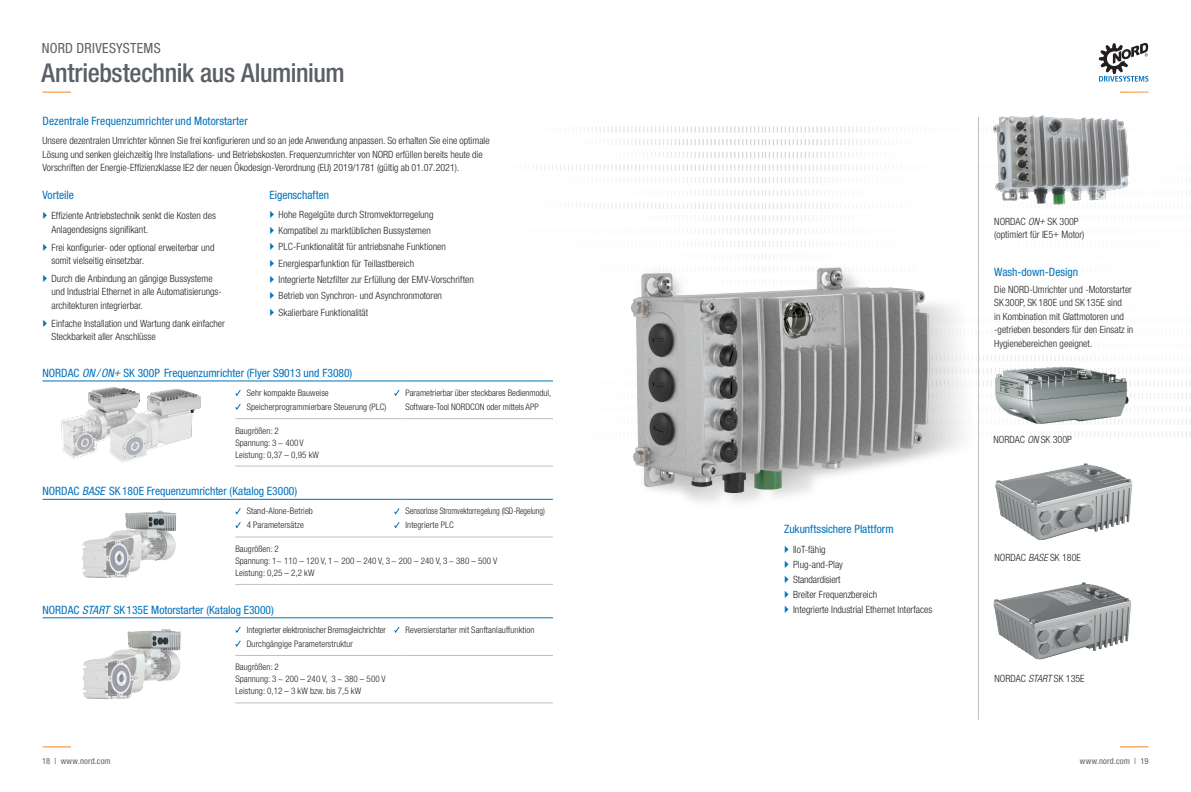
<style>
.page{position:relative;width:1191px;height:792px;background:#fff}
.page>*{position:absolute;margin:0;border:0;box-sizing:border-box;transform-origin:0 0}
.t1{font:500 condensed 26px "Helvetica Neue LT Std";letter-spacing:-.015em;color:#5b5f66}
.t2{font:condensed 14px "Helvetica Neue LT Std";letter-spacing:.02em;color:#5b5f66}
.Headline{font:condensed 11.5px "Helvetica Neue LT Std";color:#0072bc}
.Fließtext{font:condensed 11.5px "Helvetica Neue LT Std";letter-spacing:-.005em;color:#0072bc}
.Fließtext_Normal{font:condensed 11.5px "Helvetica Neue LT Std";color:#0072bc}
.Fließtext-2{font:300 condensed 10px "Helvetica Neue LT Std";color:#231f20}
.Copy{font:300 condensed 10px/13.5px "Helvetica Neue LT Std";color:#231f20}
.Fließtext_Normal-2{font:300 condensed 10px "Helvetica Neue LT Std";color:#231f20}
.Fliesstext_Abst_N_3{font:300 condensed 10px "Helvetica Neue LT Std";color:#231f20}
.Aufzählung{font:300 condensed 9px "Helvetica Neue LT Std";letter-spacing:.01em;color:#231f20}
.Aufzählung-2{font:300 condensed 9px "Helvetica Neue LT Std";letter-spacing:-.01em;color:#231f20}
.t3{font:condensed 8.5px "Helvetica Neue LT Std";letter-spacing:.02em;color:#5b5f66}
.s1{font-style:italic}
</style>
<div class="page">
<svg style="left:43px;top:746px;width:28px;height:1px"></svg>
<svg style="left:1120px;top:746px;width:28px;height:1px"></svg>
<svg style="left:43px;top:92px;width:28px;height:1px"></svg>
<img style="left:536px;top:126px;width:655px;height:311px">
<div style="left:795px;top:38px;width:322px;height:321px;background:#fff;border-radius:50%"></div>
<svg style="left:1017px;top:213px;width:174px;height:221px"></svg>
<svg style="left:1098px;top:43px;width:93px;height:170px"></svg>
<img style="left:450px;top:166px;width:552px;height:452px">
<img style="left:982px;top:100px;width:159px;height:115px">
<hr style="left:978px;top:117px;width:1px;height:603px;background:#bfbec1">
<img style="left:979px;top:355px;width:157px;height:164px">
<img style="left:986px;top:573px;width:145px;height:87px">
<img style="left:989px;top:454px;width:147px;height:90px">
<hr style="left:43px;top:618px;width:192px;height:1px;background:#0072bc">
<svg style="left:235px;top:618px;width:12px;height:1px"></svg>
<hr style="left:247px;top:618px;width:147px;height:1px;background:#0072bc">
<hr style="left:405px;top:618px;width:148px;height:1px;background:#0072bc">
<svg style="left:235px;top:655px;width:12px;height:1px"></svg>
<hr style="left:247px;top:655px;width:147px;height:1px;background:#bfbec1">
<hr style="left:405px;top:655px;width:148px;height:1px;background:#bfbec1">
<svg style="left:235px;top:703px;width:12px;height:1px"></svg>
<hr style="left:247px;top:703px;width:147px;height:1px;background:#bfbec1">
<hr style="left:405px;top:703px;width:148px;height:1px;background:#bfbec1">
<svg style="left:235px;top:626px;width:6px;height:21px"></svg>
<svg style="left:394px;top:626px;width:6px;height:7px"></svg>
<img style="left:83px;top:629px;width:98px;height:70px">
<hr style="left:43px;top:499px;width:192px;height:1px;background:#0072bc">
<svg style="left:235px;top:499px;width:12px;height:1px"></svg>
<hr style="left:247px;top:499px;width:147px;height:1px;background:#0072bc">
<hr style="left:405px;top:499px;width:148px;height:1px;background:#0072bc">
<svg style="left:235px;top:537px;width:12px;height:1px"></svg>
<hr style="left:247px;top:537px;width:147px;height:1px;background:#bfbec1">
<hr style="left:405px;top:537px;width:148px;height:1px;background:#bfbec1">
<svg style="left:235px;top:584px;width:12px;height:1px"></svg>
<hr style="left:247px;top:584px;width:147px;height:1px;background:#bfbec1">
<hr style="left:405px;top:584px;width:148px;height:1px;background:#bfbec1">
<svg style="left:235px;top:508px;width:6px;height:21px"></svg>
<svg style="left:394px;top:508px;width:6px;height:21px"></svg>
<img style="left:82px;top:510px;width:94px;height:68px">
<hr style="left:43px;top:381px;width:192px;height:1px;background:#0072bc">
<svg style="left:235px;top:381px;width:12px;height:1px"></svg>
<hr style="left:247px;top:381px;width:147px;height:1px;background:#0072bc">
<hr style="left:405px;top:381px;width:148px;height:1px;background:#0072bc">
<svg style="left:235px;top:418px;width:12px;height:1px"></svg>
<hr style="left:247px;top:418px;width:147px;height:1px;background:#bfbec1">
<hr style="left:405px;top:418px;width:148px;height:1px;background:#bfbec1">
<svg style="left:235px;top:466px;width:12px;height:1px"></svg>
<hr style="left:247px;top:466px;width:147px;height:1px;background:#bfbec1">
<hr style="left:405px;top:466px;width:148px;height:1px;background:#bfbec1">
<svg style="left:235px;top:390px;width:6px;height:7px"></svg>
<svg style="left:235px;top:403px;width:6px;height:7px"></svg>
<svg style="left:394px;top:389px;width:6px;height:8px"></svg>
<img style="left:61px;top:392px;width:30px;height:67px">
<img style="left:91px;top:380px;width:139px;height:83px">
<svg style="left:785px;top:546px;width:3px;height:7px"></svg>
<svg style="left:785px;top:561px;width:3px;height:7px"></svg>
<svg style="left:785px;top:576px;width:3px;height:7px"></svg>
<svg style="left:785px;top:591px;width:3px;height:7px"></svg>
<svg style="left:785px;top:606px;width:3px;height:7px"></svg>
<h2 class="t2" style="left:42px;top:40px;width:120px">NORD DRIVESYSTEMS</h2>
<h1 class="t1" style="left:41px;top:57px;width:305px">Antriebstechnik aus Aluminium</h1>
<p class="Headline" style="left:43px;top:114px;width:207px">Dezentrale Frequenzumrichter und Motorstarter</p>
<p class="Copy" style="left:43px;top:134px;width:449px">Unsere dezentralen Umrichter können Sie frei konfigurieren und so an jede Anwendung anpassen. So erhalten Sie eine optimale<br>Lösung und senken gleichzeitig Ihre Installations- und Betriebskosten. Frequenzumrichter von NORD erfüllen bereits heute die<br>Vorschriften der Energie-Effizienzklasse IE2 der neuen Ökodesign-Verordnung (EU) 2019/1781 (gültig ab 01.07.2021).</p>
<p class="Fließtext_Normal" style="left:43px;top:188px;width:33px">Vorteile</p>
<p class="Fließtext_Normal-2" style="left:52px;top:210px;width:166px">Effiziente Antriebstechnik senkt die Kosten des</p>
<p class="Fließtext_Normal-2" style="left:52px;top:223px;width:98px">Anlagendesigns signifikant.</p>
<p class="Fließtext-2" style="left:52px;top:241px;width:164px">Frei konfigurier- oder optional erweiterbar und</p>
<p class="Fließtext-2" style="left:52px;top:255px;width:94px">somit vielseitig einsetzbar.</p>
<p class="Fließtext-2" style="left:52px;top:273px;width:163px">Durch die Anbindung an gängige Bussysteme</p>
<p class="Fließtext-2" style="left:52px;top:286px;width:172px">und Industrial Ethernet in alle Automatisierungs-</p>
<p class="Fließtext-2" style="left:52px;top:300px;width:93px">architekturen integrierbar.</p>
<p class="Fließtext-2" style="left:52px;top:317px;width:175px">Einfache Installation und Wartung dank einfacher</p>
<p class="Fließtext-2" style="left:52px;top:331px;width:106px">Steckbarkeit aller Anschlüsse</p>
<p class="Fließtext" style="left:269px;top:188px;width:61px">Eigenschaften</p>
<p class="Fließtext-2" style="left:278px;top:208px;width:156px">Hohe Regelgüte durch Stromvektorregelung</p>
<p class="Fließtext-2" style="left:278px;top:225px;width:154px">Kompatibel zu marktüblichen Bussystemen</p>
<p class="Fließtext-2" style="left:278px;top:241px;width:169px">PLC-Funktionalität für antriebsnahe Funktionen</p>
<p class="Fließtext-2" style="left:278px;top:257px;width:137px">Energiesparfunktion für Teillastbereich</p>
<p class="Fließtext-2" style="left:278px;top:274px;width:197px">Integrierte Netzfilter zur Erfüllung der EMV-Vorschriften</p>
<p class="Fließtext-2" style="left:278px;top:290px;width:165px">Betrieb von Synchron- und Asynchronmotoren</p>
<p class="Fließtext-2" style="left:278px;top:306px;width:91px">Skalierbare Funktionalität</p>
<p class="Headline" style="left:43px;top:366px;width:311px">NORDAC <span class="s1">ON/ON+</span> SK 300P Frequenzumrichter (Flyer S9013 und F3080)</p>
<p class="Aufzählung" style="left:247px;top:387px;width:84px">Sehr kompakte Bauweise</p>
<p class="Aufzählung" style="left:247px;top:401px;width:141px">Speicherprogrammierbare Steuerung (PLC)</p>
<p class="Aufzählung" style="left:235px;top:425px;width:45px">Baugrößen: 2</p>
<p class="Aufzählung" style="left:235px;top:437px;width:70px">Spannung: 3~ 400V</p>
<p class="Aufzählung" style="left:235px;top:449px;width:85px">Leistung: 0,37 – 0,95 kW</p>
<p class="Headline" style="left:43px;top:484px;width:256px">NORDAC <span class="s1">BASE</span> SK180E Frequenzumrichter (Katalog E3000)</p>
<p class="Aufzählung" style="left:247px;top:506px;width:68px">Stand-Alone-Betrieb</p>
<p class="Aufzählung" style="left:247px;top:520px;width:59px">4 Parametersätze</p>
<p class="Aufzählung" style="left:405px;top:387px;width:147px">Parametrierbar über steckbares Bedienmodul,</p>
<p class="Aufzählung" style="left:405px;top:401px;width:135px">Software-Tool NORDCON oder mittels APP</p>
<p class="Aufzählung" style="left:405px;top:506px;width:141px">Sensorlose Stromvektorregelung (ISD-Regelung)</p>
<p class="Aufzählung" style="left:405px;top:520px;width:50px">Integrierte PLC</p>
<p class="Aufzählung" style="left:235px;top:543px;width:45px">Baugrößen: 2</p>
<p class="Aufzählung" style="left:235px;top:555px;width:263px">Spannung: 1~ 110 – 120 V, 1~ 200 – 240 V, 3~ 200 – 240 V, 3~ 380 – 500 V</p>
<p class="Aufzählung" style="left:235px;top:567px;width:81px">Leistung: 0,25 – 2,2 kW</p>
<p class="Headline" style="left:43px;top:603px;width:233px">NORDAC <span class="s1">START</span> SK135E Motorstarter (Katalog E3000)</p>
<p class="Aufzählung-2" style="left:247px;top:624px;width:141px">Integrierter elektronischer Bremsgleichrichter</p>
<p class="Aufzählung" style="left:247px;top:638px;width:108px">Durchgängige Parameterstruktur</p>
<p class="Aufzählung" style="left:235px;top:662px;width:45px">Baugrößen: 2</p>
<p class="Aufzählung" style="left:235px;top:674px;width:152px">Spannung: 3~ 200 – 240 V, 3~ 380 – 500 V</p>
<p class="Aufzählung" style="left:235px;top:686px;width:127px">Leistung: 0,12 – 3 kW bzw. bis 7,5 kW</p>
<p class="Aufzählung" style="left:405px;top:624px;width:130px">Reversierstarter mit Sanftanlauffunktion</p>
<p class="Fließtext" style="left:784px;top:522px;width:111px">Zukunftssichere Plattform</p>
<p class="Fließtext_Normal-2" style="left:793px;top:544px;width:34px">IIoT-fähig</p>
<p class="Fließtext_Normal-2" style="left:793px;top:559px;width:51px">Plug-and-Play</p>
<p class="Fließtext_Normal-2" style="left:793px;top:574px;width:49px">Standardisiert</p>
<p class="Fließtext_Normal-2" style="left:793px;top:589px;width:86px">Breiter Frequenzbereich</p>
<p class="Fließtext_Normal-2" style="left:793px;top:604px;width:141px">Integrierte Industrial Ethernet Interfaces</p>
<p class="Fliesstext_Abst_N_3" style="left:994px;top:215px;width:86px">NORDAC <span class="s1">ON+</span> SK 300P</p>
<p class="Fliesstext_Abst_N_3" style="left:994px;top:229px;width:92px">(optimiert für IE5+ Motor)</p>
<p class="Fließtext_Normal" style="left:994px;top:266px;width:85px">Wash-down-Design</p>
<p class="Copy" style="left:994px;top:282px;width:139px">Die NORD-Umrichter und -Motorstarter</p>
<p class="Copy" style="left:994px;top:296px;width:140px">SK 300P, SK 180E und SK 135E sind<br>in Kombination mit Glattmotoren und -getrieben besonders für den Einsatz in Hygienebereichen geeignet.</p>
<p class="Fliesstext_Abst_N_3" style="left:993px;top:434px;width:80px">NORDAC <span class="s1">ON</span> SK 300P</p>
<p class="Fliesstext_Abst_N_3" style="left:994px;top:551px;width:88px">NORDAC <span class="s1">BASE</span> SK 180E</p>
<p class="Fliesstext_Abst_N_3" style="left:994px;top:673px;width:92px">NORDAC <span class="s1">START</span> SK 135E</p>
<p class="t3" style="left:42px;top:756px;width:70px">18 | www.nord.com</p>
<p class="t3" style="left:1080px;top:756px;width:70px">www.nord.com | 19</p>
</div>
